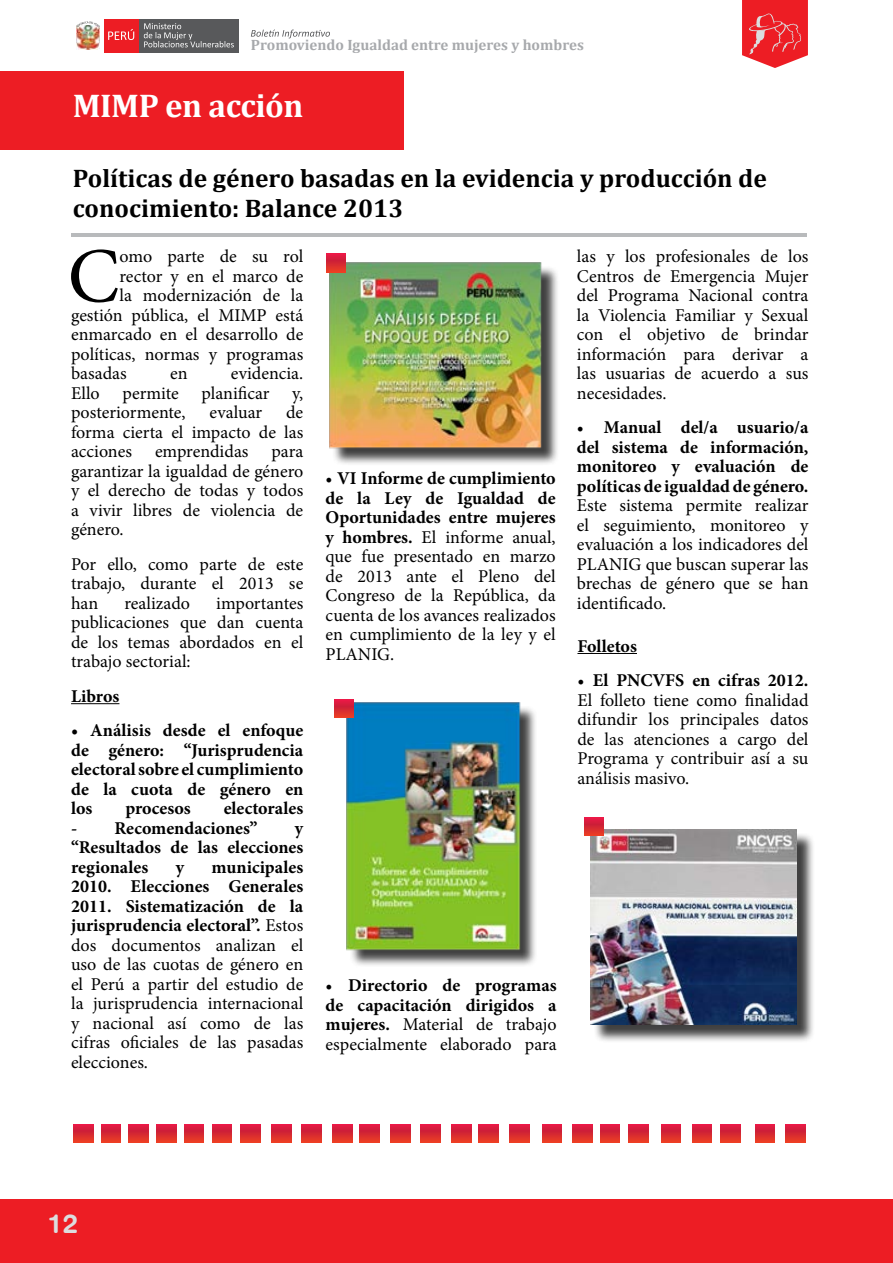
<style>
.page{position:relative;width:893px;height:1263px;background:#fff}
.page>*{position:absolute;margin:0;border:0;box-sizing:border-box;transform-origin:0 0}
.t1{font:78px "Minion Pro";color:#000}
.t2{font:700 33px "Cambria";letter-spacing:-.015em;color:#fff}
.t3{font:27px "Swiss 721 BT Bold Rounded";color:#dcddde}
.t4{font:700 25.5px/30.6px "Cambria";color:#000}
.t5{font:18px/19.5px "Minion Pro";color:#000;text-align:justify}
.t6{font:700 18px/19.5px "Minion Pro";color:#000;text-align:justify}
.t7{font:700 15px "Cambria";color:#a7a9ac}
.s1{font-weight:700}
.s2{font-weight:400}
</style>
<div class="page">
<div style="left:0;top:1199px;width:892px;height:64px;background:#ed1d24"></div>
<svg style="left:251px;top:30px;width:79px;height:8px"></svg>
<img style="left:77px;top:27px;width:22px;height:23px">
<svg style="left:76px;top:21px;width:24px;height:6px"></svg>
<div style="left:104px;top:19px;width:35px;height:33px;background:#ed1d24"></div>
<svg style="left:108px;top:29px;width:26px;height:11px"></svg>
<div style="left:140px;top:19px;width:99px;height:33px;background:#58595b"></div>
<svg style="left:144px;top:23px;width:90px;height:24px"></svg>
<svg style="left:742px;top:0;width:66px;height:68px;background:#ed4046"></svg>
<hr style="left:71px;top:703px;width:48px;height:1px;background:#000">
<hr style="left:71px;top:233px;width:736px;height:3px;background:#b8babc">
<div style="left:0;top:71px;width:403px;height:79px;background:#ed1d24"></div>
<hr style="left:577px;top:653px;width:60px;height:1px;background:#000">
<div style="left:332px;top:265px;width:227px;height:201px;background:#000;opacity:.75"></div>
<img style="left:329px;top:262px;width:213px;height:187px">
<div style="left:349px;top:705px;width:189px;height:262px;background:#000;opacity:.75"></div>
<img style="left:346px;top:702px;width:175px;height:249px">
<svg style="left:391px;top:1124px;width:19px;height:18px"></svg>
<svg style="left:272px;top:1124px;width:19px;height:18px"></svg>
<svg style="left:157px;top:1124px;width:19px;height:18px"></svg>
<svg style="left:510px;top:1124px;width:19px;height:18px"></svg>
<svg style="left:629px;top:1124px;width:19px;height:18px"></svg>
<svg style="left:333px;top:1124px;width:19px;height:18px"></svg>
<svg style="left:212px;top:1124px;width:20px;height:18px"></svg>
<svg style="left:573px;top:1124px;width:19px;height:18px"></svg>
<svg style="left:692px;top:1124px;width:19px;height:18px"></svg>
<svg style="left:786px;top:1124px;width:19px;height:18px"></svg>
<svg style="left:334px;top:700px;width:20px;height:18px"></svg>
<svg style="left:326px;top:254px;width:19px;height:18px"></svg>
<svg style="left:102px;top:1124px;width:19px;height:18px"></svg>
<svg style="left:452px;top:1124px;width:19px;height:18px"></svg>
<svg style="left:360px;top:1124px;width:19px;height:18px"></svg>
<svg style="left:241px;top:1124px;width:19px;height:18px"></svg>
<svg style="left:600px;top:1124px;width:20px;height:18px"></svg>
<svg style="left:721px;top:1124px;width:19px;height:18px"></svg>
<svg style="left:129px;top:1124px;width:19px;height:18px"></svg>
<svg style="left:479px;top:1124px;width:19px;height:18px"></svg>
<svg style="left:302px;top:1124px;width:19px;height:18px"></svg>
<svg style="left:184px;top:1124px;width:20px;height:18px"></svg>
<svg style="left:542px;top:1124px;width:19px;height:18px"></svg>
<svg style="left:661px;top:1124px;width:20px;height:18px"></svg>
<svg style="left:755px;top:1124px;width:20px;height:18px"></svg>
<svg style="left:74px;top:1124px;width:19px;height:18px"></svg>
<svg style="left:421px;top:1124px;width:19px;height:18px"></svg>
<div style="left:593px;top:832px;width:222px;height:211px;background:#000;opacity:.75"></div>
<img style="left:591px;top:830px;width:205px;height:194px">
<svg style="left:584px;top:817px;width:19px;height:19px"></svg>
<p class="t7" style="left:251px;top:36px;width:335px">Promoviendo Igualdad entre mujeres y hombres</p>
<h2 class="t2" style="left:73px;top:86px;width:232px">MIMP en acción</h2>
<h3 class="t4" style="left:73px;top:162px;width:696px">Políticas de género basadas en la evidencia y producción de conocimiento: Balance 2013</h3>
<h1 class="t1" style="left:68px;top:224px;width:53px">C</h1>
<p class="t5" style="left:119px;top:247px;width:185px">omo parte de su rol</p>
<p class="t5" style="left:119px;top:266px;width:185px">rector y en el marco de</p>
<p class="t5" style="left:119px;top:286px;width:185px">la modernización de la</p>
<p class="t5" style="left:71px;top:305px;width:234px">gestión pública, el MIMP está</p>
<p class="t5" style="left:71px;top:325px;width:234px">enmarcado en el desarrollo de</p>
<p class="t5" style="left:71px;top:344px;width:234px">políticas, normas y programas</p>
<p class="t5" style="left:71px;top:364px;width:57px">basadas</p>
<p class="t5" style="left:170px;top:364px;width:19px">en</p>
<p class="t5" style="left:231px;top:364px;width:74px">evidencia.</p>
<p class="t5" style="left:71px;top:383px;width:30px">Ello</p>
<p class="t5" style="left:122px;top:383px;width:58px">permite</p>
<p class="t5" style="left:202px;top:383px;width:70px">planificar</p>
<p class="t5" style="left:292px;top:383px;width:13px">y,</p>
<p class="t5" style="left:71px;top:403px;width:116px">posteriormente,</p>
<p class="t5" style="left:210px;top:403px;width:54px">evaluar</p>
<p class="t5" style="left:71px;top:403px;width:234px;text-indent:215px">de forma cierta el impacto de las acciones</p>
<p class="t5" style="left:155px;top:442px;width:95px">emprendidas</p>
<p class="t5" style="left:71px;top:442px;width:234px;text-indent:200px">para garantizar la igualdad de género y el derecho de todas y todos a vivir libres de violencia de género.</p>
<p class="t5" style="left:71px;top:554px;width:234px">Por ello, como parte de este trabajo, durante el 2013 se han</p>
<p class="t5" style="left:124px;top:593px;width:67px">realizado</p>
<p class="t5" style="left:71px;top:593px;width:234px;text-indent:145px">importantes publicaciones que dan cuenta de los temas abordados en el trabajo sectorial:</p>
<p class="t6" style="left:71px;top:686px;width:50px">Libros</p>
<p class="t6" style="left:71px;top:720px;width:234px">• Análisis desde el enfoque de género: “Jurisprudencia electoral sobre el cumplimiento de la cuota de género en los</p>
<p class="t6" style="left:125px;top:798px;width:67px">procesos</p>
<p class="t6" style="left:224px;top:798px;width:81px">electorales</p>
<p class="t6" style="left:71px;top:818px;width:188px">- Recomendaciones”</p>
<p class="t6" style="left:71px;top:818px;width:234px;text-indent:224px">y “Resultados de las elecciones regionales</p>
<p class="t5" style="left:71px;top:857px;width:234px;text-indent:140px"><span class="s1">municipales 2010. Elecciones Generales 2011. Sistematización de la jurisprudencia electoral”.</span> Estos dos documentos analizan el uso de las cuotas de género en el Perú a partir del estudio de la jurisprudencia internacional y nacional así como de las cifras oficiales de las pasadas elecciones.</p>
<p class="t6" style="left:176px;top:857px;width:10px">y</p>
<p class="t5" style="left:326px;top:469px;width:232px">• <span class="s1">VI Informe de cumplimiento de la Ley de Igualdad de Oportunidades entre mujeres y hombres.</span> El informe anual, que fue presentado en marzo de 2013 ante el Pleno del Congreso de la República, da cuenta de los avances realizados en cumplimiento de la ley y el PLANIG.</p>
<p class="t5" style="left:577px;top:247px;width:233px">las y los profesionales de los Centros de Emergencia Mujer del Programa Nacional contra la Violencia Familiar y Sexual con el objetivo de brindar información para derivar a las usuarias de acuerdo a sus necesidades.</p>
<p class="t6" style="left:577px;top:418px;width:233px"><span class="s2">•</span> Manual del/a usuario/a del sistema de información, monitoreo y evaluación de políticas de igualdad de género.</p>
<p class="t5" style="left:577px;top:496px;width:233px">Este sistema permite realizar el seguimiento, monitoreo y evaluación a los indicadores del PLANIG que buscan superar las brechas de género que se han identificado.</p>
<p class="t6" style="left:577px;top:636px;width:61px">Folletos</p>
<p class="t5" style="left:577px;top:671px;width:233px">• <span class="s1">El PNCVFS en cifras 2012.<br></span>El folleto tiene como finalidad difundir los principales datos de las atenciones a cargo del Programa y contribuir así a su análisis masivo.</p>
<p class="t6" style="left:326px;top:976px;width:233px"><span class="s2">•</span> Directorio de programas de capacitación dirigidos a mujeres. <span class="s2">Material de trabajo especialmente elaborado para</span></p>
<h3 class="t3" style="left:48px;top:1206px;width:32px">12</h3>
</div>
